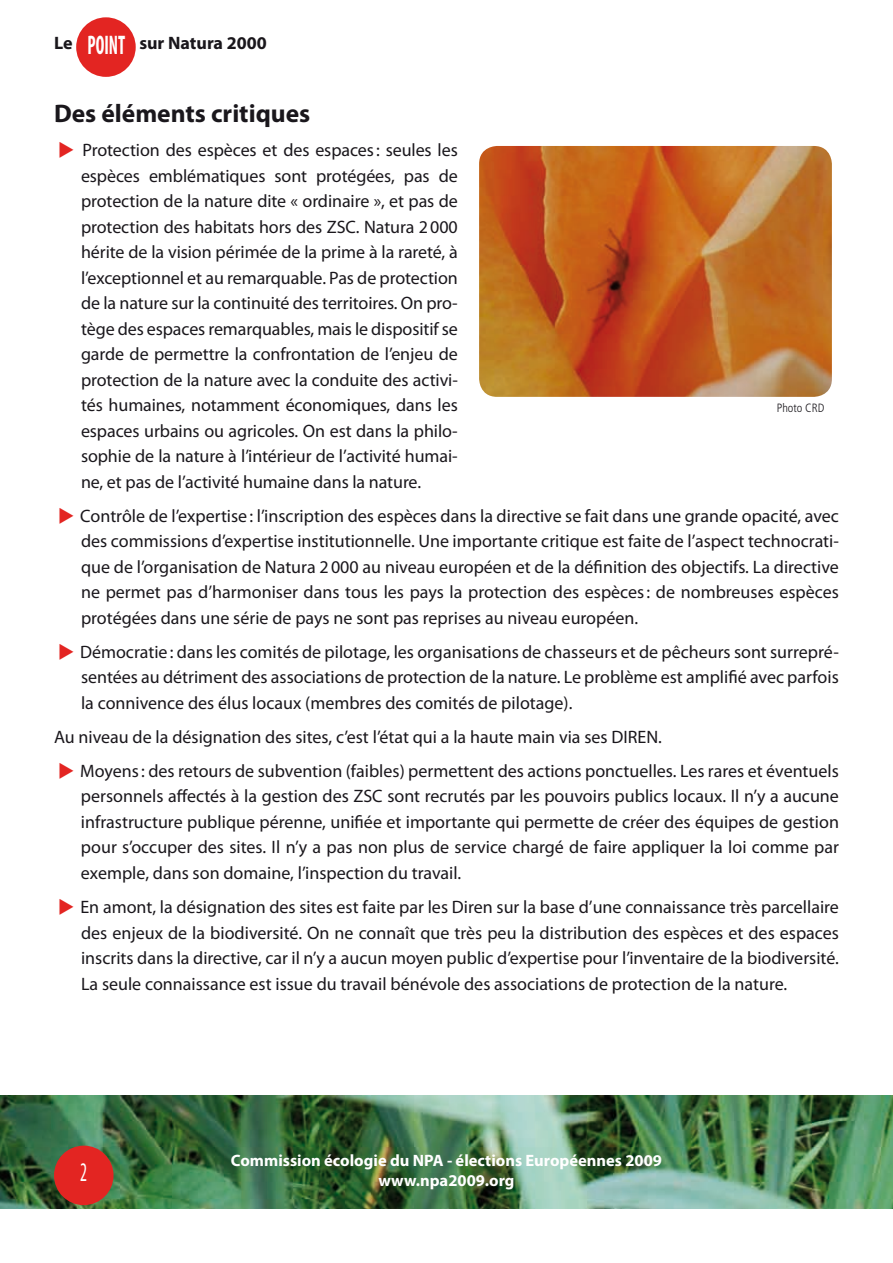
<style>
.page{position:relative;width:893px;height:1263px;background:#fff}
.page>*{position:absolute;margin:0;border:0;box-sizing:border-box;transform-origin:0 0}
.t1{font:condensed 27px "Myriad Pro";color:#fff;scale:.67 1}
.t2{font:700 25.5px "Myriad Pro";color:#1a171c}
.t3{font:18px/25.5px "Myriad Pro";color:#1a171c;text-align:justify}
.t4{font:700 18px "Myriad Pro";color:#1a171c}
.t5{font:700 16.5px/19.8px "Myriad Pro";color:#fff;text-align:center}
.t6{font:300 condensed 12px "Frutiger";color:#1a171c}
.s1{font-stretch:condensed;font-size:27px;color:#fff}
</style>
<div class="page">
<img style="left:0;top:1096px;width:893px;height:112px">
<div style="left:76px;top:17px;width:60px;height:60px;background:#e32522;border-radius:50%"></div>
<div style="left:54px;top:1145px;width:60px;height:60px;background:#e32522;border-radius:50%"></div>
<img style="left:479px;top:146px;width:353px;height:251px">
<p class="t4" style="left:54px;top:32px;width:214px">Le <span class="s1">POINT</span> sur Natura 2000</p>
<h2 class="t2" style="left:54px;top:97px;width:258px">Des éléments critiques</h2>
<p class="t3" style="left:81px;top:137px;width:378px">Protection des espèces et des espaces: seules les espèces emblématiques sont protégées, pas de protection de la nature dite « ordinaire », et pas de protection des habitats hors des ZSC. Natura 2000 hérite de la vision périmée de la prime à la rareté, à l’exceptionnel et au remarquable. Pas de protection de la nature sur la continuité des territoires. On pro&shy;tège des espaces remarquables, mais le dispositif se garde de permettre la confrontation de l’enjeu de protection de la nature avec la conduite des activi&shy;tés humaines, notamment économiques, dans les espaces urbains ou agricoles. On est dans la philo&shy;sophie de la nature à l’intérieur de l’activité humai&shy;ne, et pas de l’activité humaine dans la nature.</p>
<p class="t3" style="left:80px;top:503px;width:760px">Contrôle de l’expertise : l’inscription des espèces dans la directive se fait dans une grande opacité, avec des commissions d’expertise institutionnelle. Une importante critique est faite de l’aspect technocrati&shy;que de l’organisation de Natura 2000 au niveau européen et de la définition des objectifs. La directive ne permet pas d’harmoniser dans tous les pays la protection des espèces: de nombreuses espèces protégées dans une série de pays ne sont pas reprises au niveau européen.</p>
<p class="t3" style="left:80px;top:639px;width:760px">Démocratie: dans les comités de pilotage, les organisations de chasseurs et de pêcheurs sont surrepré&shy;sentées au détriment des associations de protection de la nature. Le problème est amplifié avec parfois la connivence des élus locaux (membres des comités de pilotage).</p>
<p class="t3" style="left:80px;top:719px;width:760px;line-height:34px;text-indent:-26px">Au niveau de la désignation des sites, c’est l’état qui a la haute main via ses DIREN.<br>Moyens: des retours de subvention (faibles) permettent des actions ponctuelles. Les rares et éventuels</p>
<p class="t3" style="left:81px;top:783px;width:759px">personnels affectés à la gestion des ZSC sont recrutés par les pouvoirs publics locaux. Il n’y a aucune infrastructure publique pérenne, unifiée et importante qui permette de créer des équipes de gestion pour s’occuper des sites. Il n’y a pas non plus de service chargé de faire appliquer la loi comme par exemple, dans son domaine, l’inspection du travail.</p>
<p class="t3" style="left:80px;top:894px;width:760px">En amont, la désignation des sites est faite par les Diren sur la base d’une connaissance très parcellaire des enjeux de la biodiversité. On ne connaît que très peu la distribution des espèces et des espaces inscrits dans la directive, car il n’y a aucun moyen public d’expertise pour l’inventaire de la biodiversité.<br>La seule connaissance est issue du travail bénévole des associations de protection de la nature.</p>
<p class="t6" style="left:777px;top:401px;width:49px">Photo CRD</p>
<h1 class="t1" style="left:80px;top:1156px;width:12px">2</h1>
<p class="t5" style="left:231px;top:1150px;width:433px">Commission écologie du NPA - élections Européennes 2009 www.npa2009.org</p>
</div>
